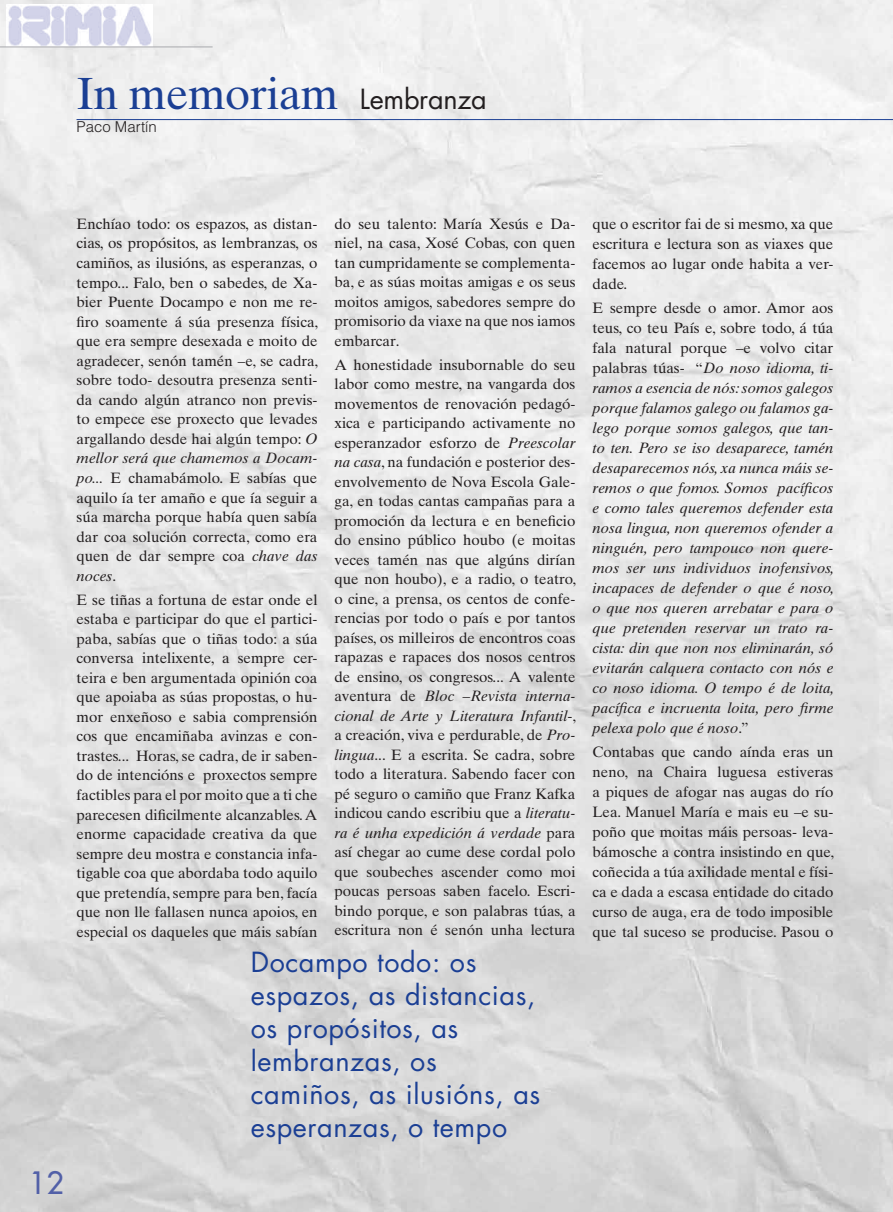
<style>
.page{position:relative;width:893px;height:1212px;background:#fff}
.page>*{position:absolute;margin:0;border:0;box-sizing:border-box;transform-origin:0 0}
.t1{font:45px "Times Ten LT Std";letter-spacing:-.01em;color:#1b3f94}
.t2{font:500 30px "Futura Std";color:#5260a8}
.t3{font:27px/33px "Futura Std";letter-spacing:.02em;color:#1b3f94}
.t4{font:15px/19.5px "Times Ten LT Std";color:#231f20;text-align:justify}
.t5{font:italic 15px/20px "Times Ten LT Std";color:#231f20;text-align:justify}
.t6{font:300 15px "Helvetica LT Std";color:#231f20}
.s1{font-family:"Futura Std";font-size:27px;color:#231f20}
.s2{font-style:italic}
.s3{font-style:normal}
</style>
<div class="page">
<img style="left:6px;top:5px;width:146px;height:41px">
<hr style="left:0;top:47px;width:213px;height:1px;background:#a8a9ad">
<hr style="left:77px;top:119px;width:816px;height:1px;background:#1b3f94">
<h1 class="t1" style="left:77px;top:67px;width:412px">In memoriam <span class="s1">Lembranza</span></h1>
<p class="t6" style="left:77px;top:117px;width:82px">Paco Martín</p>
<h2 class="t2" style="left:29px;top:1164px;width:36px">12</h2>
<p class="t4" style="left:77px;top:214px;width:243px">Enchíao todo: os espazos, as distan&shy;cias, os propósitos, as lembranzas, os camiños, as ilusións, as esperanzas, o tempo... Falo, ben o sabedes, de Xa&shy;bier Puente Docampo e non me re&shy;firo soamente á súa presenza física, que era sempre desexada e moito de agradecer, senón tamén –e, se cadra, sobre todo- desoutra presenza senti&shy;da cando algún atranco non previs&shy;to empece ese proxecto que levades argallando desde hai algún tempo: <span class="s2">O mellor será que chamemos a Docam&shy;po...</span> E chamabámolo. E sabías que aquilo ía ter amaño e que ía seguir a súa marcha porque había quen sabía dar coa solución correcta, como era quen de dar sempre coa <span class="s2">chave das noces</span>.</p>
<p class="t4" style="left:77px;top:590px;width:242px">E se tiñas a fortuna de estar onde el estaba e participar do que el partici&shy;paba, sabías que o tiñas todo: a súa conversa intelixente, a sempre cer&shy;teira e ben argumentada opinión coa que apoiaba as súas propostas, o hu&shy;mor enxeñoso e sabia comprensión cos que encamiñaba avinzas e con&shy;trastes... Horas, se cadra, de ir saben&shy;do de intencións e proxectos sempre factibles para el por moito que a ti che parecesen dificilmente alcanzables. A enorme capacidade creativa da que sempre deu mostra e constancia infa&shy;tigable coa que abordaba todo aquilo que pretendía, sempre para ben, facía que non lle fallasen nunca apoios, en especial os daqueles que máis sabían</p>
<p class="t4" style="left:334px;top:214px;width:242px">do seu talento: María Xesús e Da&shy;niel, na casa, Xosé Cobas, con quen tan cumpridamente se complementa&shy;ba, e as súas moitas amigas e os seus moitos amigos, sabedores sempre do promisorio da viaxe na que nos iamos embarcar.</p>
<p class="t4" style="left:334px;top:355px;width:243px">A honestidade insubornable do seu labor como mestre, na vangarda dos movementos de renovación pedagó&shy;xica e participando activamente no esperanzador esforzo de <span class="s2">Preescolar na casa</span>, na fundación e posterior des&shy;envolvemento de Nova Escola Gale&shy;ga, en todas cantas campañas para a promoción da lectura e en beneficio do ensino público houbo (e moitas veces tamén nas que algúns dirían que non houbo), e a radio, o teatro, o cine, a prensa, os centos de confe&shy;rencias por todo o país e por tantos países, os milleiros de encontros coas rapazas e rapaces dos nosos centros de ensino, os congresos... A valente aventura de <span class="s2">Bloc –Revista interna&shy;cional de Arte y Literatura Infantil</span>-, a creación, viva e perdurable, de <span class="s2">Pro&shy;lingua</span>... E a escrita. Se cadra, sobre todo a literatura. Sabendo facer con pé seguro o camiño que Franz Kafka indicou cando escribiu que a <span class="s2">literatu&shy;ra é unha expedición á verdade</span> para así chegar ao cume dese cordal polo que soubeches ascender como moi poucas persoas saben facelo. Escri&shy;bindo porque, e son palabras túas, a escritura non é senón unha lectura</p>
<h3 class="t3" style="left:251px;top:946px;width:291px">Docampo todo: os espazos, as distancias, os propósitos, as lembranzas, os camiños, as ilusións, as esperanzas, o tempo</h3>
<p class="t4" style="left:592px;top:214px;width:242px;line-height:20px">que o escritor fai de si mesmo, xa que escritura e lectura son as viaxes que facemos ao lugar onde habita a ver&shy;dade.</p>
<p class="t5" style="left:592px;top:298px;width:243px"><span class="s3">E sempre desde o amor. Amor aos teus, co teu País e, sobre todo, á túa fala natural porque –e volvo citar palabras túas- “</span>Do noso idioma, ti&shy;ramos a esencia de nós: somos galegos porque falamos galego ou falamos ga&shy;lego porque somos galegos, que tan&shy;to ten. Pero se iso desaparece, tamén desaparecemos nós, xa nunca máis se&shy;remos o que fomos. Somos pacíficos e como tales queremos defender esta nosa lingua, non queremos ofender a ninguén, pero tampouco non quere&shy;mos ser uns individuos inofensivos, incapaces de defender o que é noso, o que nos queren arrebatar e para o que pretenden reservar un trato ra&shy;cista: din que non nos eliminarán, só evitarán calquera contacto con nós e co noso idioma. O tempo é de loita, pacífica e incruenta loita, pero firme pelexa polo que é noso<span class="s3">.”</span></p>
<p class="t4" style="left:592px;top:742px;width:243px;line-height:20px">Contabas que cando aínda eras un neno, na Chaira luguesa estiveras a piques de afogar nas augas do río Lea. Manuel María e mais eu –e su&shy;poño que moitas máis persoas- leva&shy;bámosche a contra insistindo en que, coñecida a túa axilidade mental e físi&shy;ca e dada a escasa entidade do citado curso de auga, era de todo imposible que tal suceso se producise. Pasou o</p>
</div>
